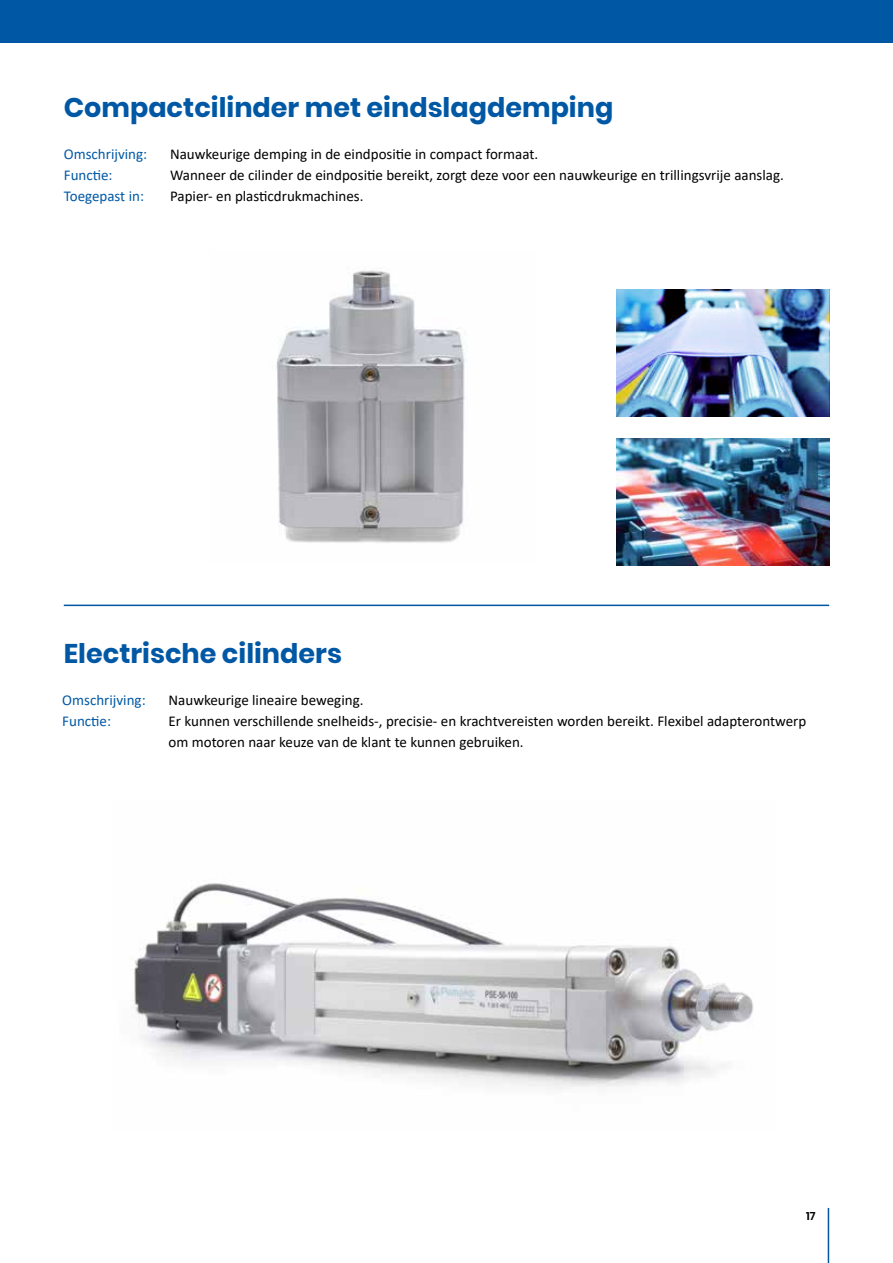
<style>
.page{position:relative;width:893px;height:1263px;background:#fff}
.page>*{position:absolute;margin:0;border:0;box-sizing:border-box;transform-origin:0 0}
.t1{font:700 27px "Poppins";color:#0058a5}
.t2{font:15px/21px "Calibri";color:#000}
.t3{font:15px "Calibri";color:#0058a5}
.t4{font:600 11.25px "Poppins";color:#000}
</style>
<div class="page">
<img style="left:276px;top:270px;width:192px;height:273px">
<img style="left:131px;top:883px;width:622px;height:206px">
<hr style="left:828px;top:1208px;width:1px;height:55px;background:#0058a5">
<div style="left:0;top:0;width:893px;height:43px;background:#0058a5"></div>
<img style="left:617px;top:438px;width:212px;height:128px">
<img style="left:617px;top:289px;width:212px;height:128px">
<hr style="left:64px;top:605px;width:765px;height:1px;background:#0058a5">
<h1 class="t1" style="left:64px;top:92px;width:551px">Compactcilinder met eindslagdemping</h1>
<p class="t3" style="left:64px;top:144px;width:85px">Omschrijving:</p>
<p class="t2" style="left:170px;top:143px;width:370px">Nauwkeurige demping in de eindpositie in compact formaat.</p>
<p class="t3" style="left:64px;top:165px;width:50px">Functie:</p>
<p class="t2" style="left:170px;top:164px;width:615px">Wanneer de cilinder de eindpositie bereikt, zorgt deze voor een nauwkeurige en trillingsvrije aanslag.</p>
<p class="t3" style="left:64px;top:186px;width:82px">Toegepast in:</p>
<p class="t2" style="left:170px;top:185px;width:195px">Papier- en plasticdrukmachines.</p>
<h1 class="t1" style="left:64px;top:638px;width:280px">Electrische cilinders</h1>
<p class="t3" style="left:62px;top:690px;width:85px">Omschrijving:</p>
<p class="t2" style="left:169px;top:689px;width:196px">Nauwkeurige lineaire beweging.</p>
<p class="t3" style="left:62px;top:711px;width:50px">Functie:</p>
<p class="t2" style="left:169px;top:710px;width:639px">Er kunnen verschillende snelheids-, precisie- en krachtvereisten worden bereikt. Flexibel adapterontwerp om motoren naar keuze van de klant te kunnen gebruiken.</p>
<p class="t4" style="left:806px;top:1209px;width:11px">17</p>
</div>
